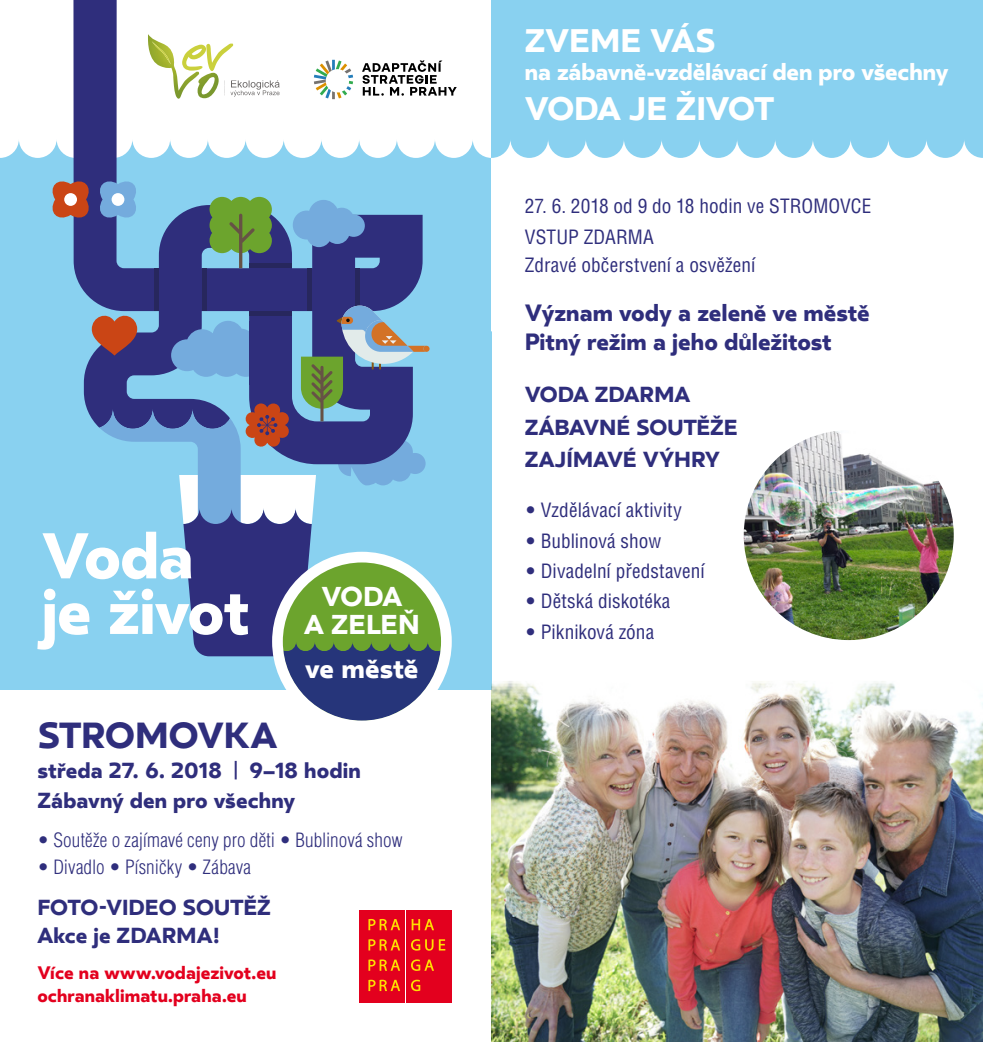
<style>
.page{position:relative;width:983px;height:1042px;background:#fff}
.page>*{position:absolute;margin:0;border:0;box-sizing:border-box;transform-origin:0 0}
.t1{font:35px "Clear Sans Ul";letter-spacing:-.005em;color:#2f2e7c}
.t2{font:31.5px "Clear Sans Ul";letter-spacing:-.01em;color:#fff}
.t3{font:26.25px/28.2px "Clear Sans Ul";color:#fff;text-align:center}
.t4{font:22.75px/28.9px "Clear Sans Ul";letter-spacing:-.005em;color:#2f2e7c}
.t5{font:22.75px "Clear Sans Ul";letter-spacing:-.005em;color:#fff}
.t6{font:21px/32.4px "Clear Sans Ul";letter-spacing:-.005em;color:#2f2e7c}
.t7{font:condensed 19.25px/30.6px "Helvetica CE";letter-spacing:.005em;color:#2f2e7c}
.t8{font:300 condensed 19.25px "Helvetica CE";letter-spacing:.005em;color:#2f2e7c}
.t9{font:17.5px/23.3px "Clear Sans Ul";color:#e3001e}
.s1{font-weight:300}
</style>
<div class="page">
<div style="left:0;top:158px;width:491px;height:532px;background:#89d1f0"></div>
<svg style="left:0;top:140px;width:491px;height:128px"></svg>
<svg style="left:422px;top:60px;width:34px;height:36px"></svg>
<svg style="left:73px;top:0;width:349px;height:306px"></svg>
<svg style="left:47px;top:176px;width:94px;height:47px"></svg>
<div style="left:112px;top:193px;width:12px;height:13px;background:#fff;border-radius:50%"></div>
<div style="left:64px;top:193px;width:13px;height:13px;background:#fff;border-radius:50%"></div>
<hr style="left:202px;top:268px;width:4px;height:43px;background:#27275d">
<hr style="left:249px;top:264px;width:43px;height:4px;background:#27275d">
<div style="left:154px;top:268px;width:5px;height:43px;background:#27275d"></div>
<hr style="left:355px;top:268px;width:4px;height:43px;background:#27275d">
<div style="left:307px;top:268px;width:5px;height:43px;background:#27275d"></div>
<svg style="left:293px;top:200px;width:72px;height:47px"></svg>
<svg style="left:209px;top:197px;width:63px;height:71px"></svg>
<div style="left:359px;top:910px;width:45px;height:92px;background:#e3001e"></div>
<div style="left:406px;top:910px;width:45px;height:92px;background:#e3001e"></div>
<svg style="left:368px;top:919px;width:32px;height:11px"></svg>
<svg style="left:411px;top:919px;width:23px;height:11px"></svg>
<svg style="left:368px;top:939px;width:32px;height:11px"></svg>
<svg style="left:411px;top:939px;width:34px;height:11px"></svg>
<svg style="left:368px;top:959px;width:32px;height:12px"></svg>
<svg style="left:411px;top:959px;width:23px;height:12px"></svg>
<svg style="left:368px;top:979px;width:32px;height:12px"></svg>
<svg style="left:411px;top:979px;width:9px;height:12px"></svg>
<svg style="left:37px;top:306px;width:404px;height:372px"></svg>
<svg style="left:283px;top:651px;width:158px;height:68px;fill:#26357a"></svg>
<div style="left:272px;top:552px;width:179px;height:179px;border:11px solid #fff;border-radius:50%"></div>
<div style="left:491px;top:0;width:491px;height:185px;background:#89d1f0"></div>
<svg style="left:491px;top:140px;width:491px;height:45px;fill:#fff"></svg>
<img style="left:743px;top:430px;width:210px;height:210px;border-radius:105px">
<img style="left:491px;top:662px;width:491px;height:380px">
<h3 class="t3" style="left:304px;top:582px;width:117px">Vo da<br>a zeleň</h3>
<h3 class="t3" style="left:305px;top:654px;width:115px">ve městě</h3>
<h1 class="t1" style="left:37px;top:711px;width:241px">STROMOVKA</h1>
<p class="t6" style="left:37px;top:755px;width:325px;line-height:29.9px">středa 27. 6. 2018 | 9–18 hodin<br>Zábavný den pro všechny</p>
<p class="t8" style="left:37px;top:829px;width:366px">• Soutěže o zajímavé ceny pro děti • Bublinová show</p>
<p class="t8" style="left:37px;top:856px;width:215px">• Divadlo • Písničky • Zábava</p>
<p class="t6" style="left:37px;top:891px;width:30px">Foto</p>
<p class="t6" style="left:37px;top:893px;width:235px;line-height:28.5px;text-indent:62px">-video soutěž<br>Akce je ZDARMA!</p>
<p class="t9" style="left:37px;top:961px;width:240px">Více na www.vodajezivot.eu ochranaklimatu.praha.eu</p>
<h2 class="t2" style="left:524px;top:18px;width:188px">Zvem e Vás</h2>
<p class="t5" style="left:524px;top:56px;width:425px">na zábavně-vzdělávací den pro všechny</p>
<h2 class="t2" style="left:524px;top:86px;width:250px">VODA JE ŽIVOT</h2>
<p class="t7" style="left:524px;top:191px;width:348px">27. 6. 2018 od 9 do 18 hodin ve STROMOVCE<br>VSTUP ZDARMA</p>
<p class="t7" style="left:524px;top:250px;width:232px">Zdravé občerstvení a osvěžení</p>
<p class="t4" style="left:524px;top:298px;width:346px">Význam vody a zeleně ve městě<br>Pitný režim a jeho důležitost</p>
<p class="t6" style="left:524px;top:378px;width:197px">VODA ZDARMA<br>ZÁBAVNÉ SOUTĚŽE<br>ZAJÍMAVÉ VÝHRY</p>
<p class="t7" style="left:524px;top:495px;width:159px"><span class="s1">•</span> Vzdělávací aktivity</p>
<p class="t7" style="left:524px;top:525px;width:138px"><span class="s1">•</span> Bublinová show</p>
<p class="t7" style="left:524px;top:556px;width:181px"><span class="s1">•</span> Divadelní představení</p>
<p class="t7" style="left:524px;top:586px;width:147px"><span class="s1">•</span> Dětská diskotéka</p>
<p class="t7" style="left:524px;top:616px;width:131px"><span class="s1">•</span> Pikniková zóna</p>
</div>
